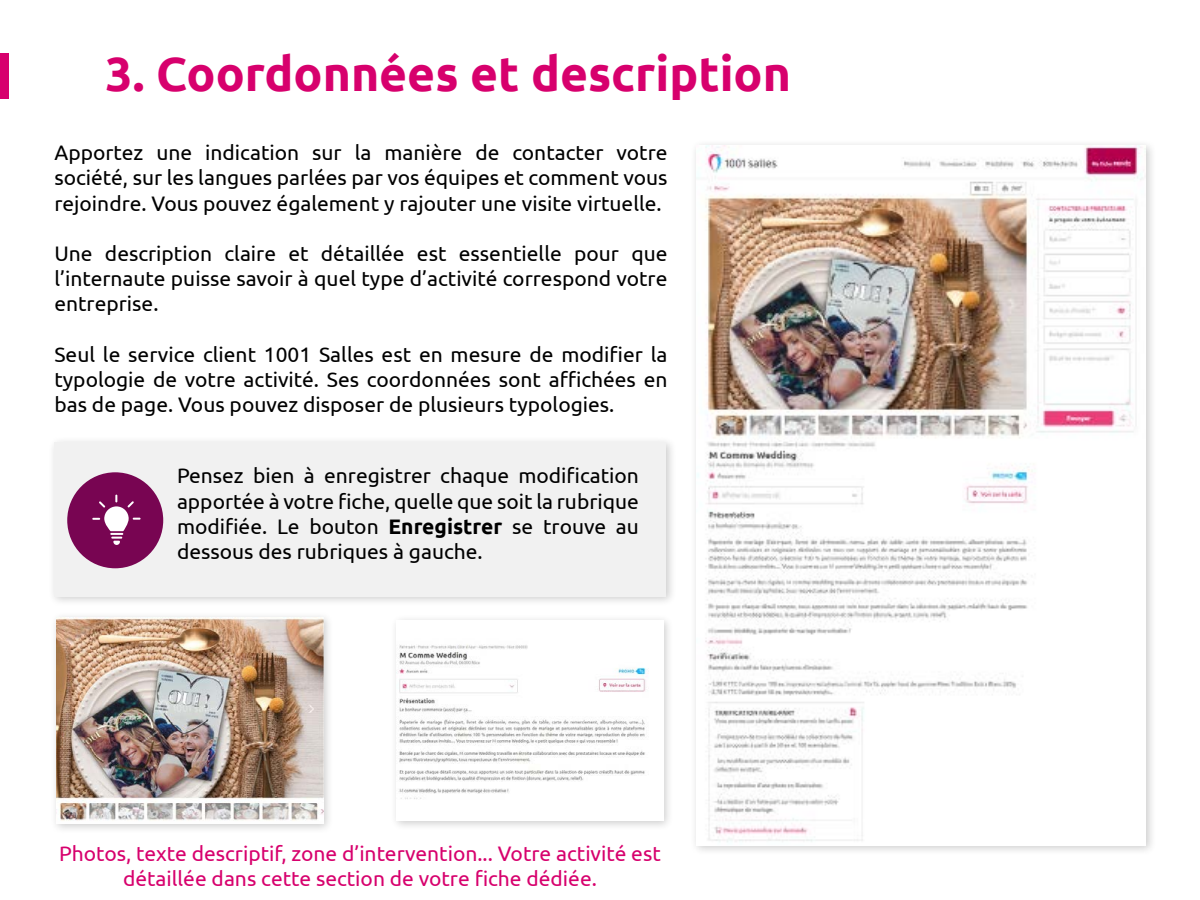
<style>
.page{position:relative;width:1200px;height:900px;background:#fff}
.page>*{position:absolute;margin:0;border:0;box-sizing:border-box;transform-origin:0 0}
.t1{font:700 48px "Ubuntu";color:#d7006d}
.t2{font:21px/25.2px "Ubuntu";color:#000;text-align:justify}
.t3{font:21px/25.2px "Ubuntu";color:#d7006d;text-align:center}
.s1{font-weight:700}
</style>
<div class="page">
<div style="left:0;top:54px;width:9px;height:45px;background:#d7006d"></div>
<div style="left:689px;top:139px;width:468px;height:717px;background:#000;opacity:.2"></div>
<img style="left:696px;top:146px;width:450px;height:700px">
<div style="left:50px;top:611px;width:284px;height:223px;background:#000;opacity:.2"></div>
<img style="left:56px;top:617px;width:267px;height:207px">
<div style="left:390px;top:614px;width:284px;height:217px;background:#000;opacity:.2"></div>
<img style="left:396px;top:620px;width:267px;height:201px">
<div style="left:47px;top:435px;width:630px;height:172px;background:#000;opacity:.2"></div>
<div style="left:54px;top:442px;width:612px;height:154px;background:#f1f1f1"></div>
<div style="left:67px;top:472px;width:96px;height:96px;background:#780552;border-radius:50%"></div>
<svg style="left:92px;top:495px;width:49px;height:50px"></svg>
<h1 class="t1" style="left:105px;top:45px;width:687px">3. Coordonnées et description</h1>
<p class="t2" style="left:54px;top:139px;width:615px">Apportez une indication sur la manière de contacter votre société, sur les langues parlées par vos équipes et comment vous rejoindre. Vous pouvez également y rajouter une visite virtuelle.</p>
<p class="t2" style="left:54px;top:240px;width:615px">Une description claire et détaillée est essentielle pour que l’internaute puisse savoir à quel type d’activité correspond votre entreprise.</p>
<p class="t2" style="left:54px;top:341px;width:615px">Seul le service client 1001 Salles est en mesure de modifier la typologie de votre activité. Ses coordonnées sont affichées en bas de page. Vous pouvez disposer de plusieurs typologies.</p>
<p class="t2" style="left:177px;top:463px;width:464px">Pensez bien à enregistrer chaque modification apportée à votre fiche, quelle que soit la rubrique modifiée. Le bouton <span class="s1">Enregistrer</span> se trouve au dessous des rubriques à gauche.</p>
<p class="t3" style="left:59px;top:840px;width:603px">Photos, texte descriptif, zone d’intervention... Votre activité est détaillée dans cette section de votre fiche dédiée.</p>
</div>
